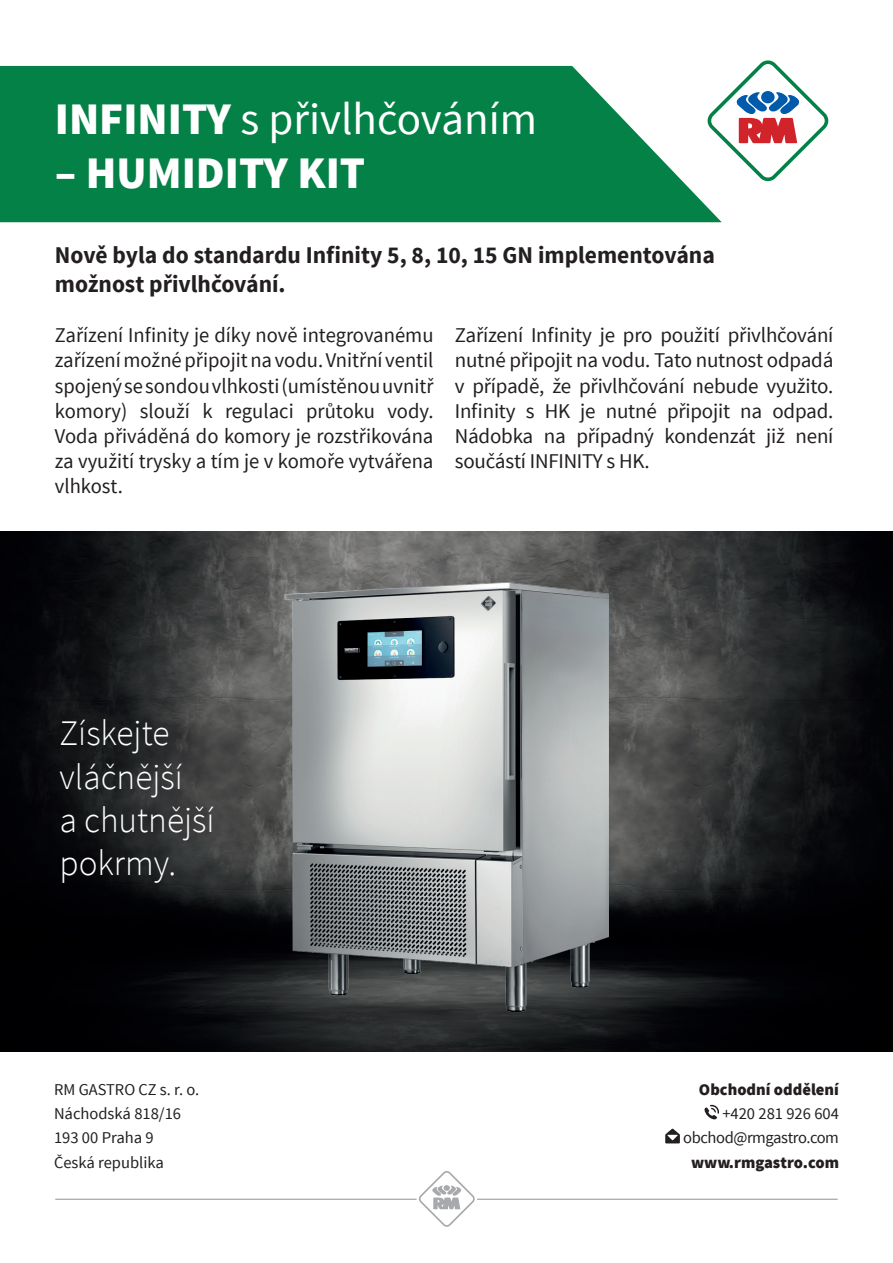
<style>
.page{position:relative;width:893px;height:1263px;background:#fff}
.page>*{position:absolute;margin:0;border:0;box-sizing:border-box;transform-origin:0 0}
.t1{font:45px "Source Sans Pro";color:#fff}
.t2{font:900 45px "Source Sans Pro";color:#fff}
.t3{font:300 36px/43.2px "Source Sans Pro";color:#fff}
.t4{font:700 24px/28.8px "Source Sans Pro";color:#231f20}
.t5{font:21px/25.2px "Source Sans Pro";letter-spacing:-.01em;color:#231f20;text-align:justify}
.t6{font:16.5px/24px "Source Sans Pro";color:#231f20}
.t7{font:900 16.5px "Source Sans Pro";color:#231f20}
.t8{font:16.5px/24px "Source Sans Pro";letter-spacing:-.025em;color:#231f20;text-align:right}
.s1{font-weight:900}
</style>
<div class="page">
<img style="left:0;top:531px;width:893px;height:520px">
<svg style="left:0;top:66px;width:722px;height:156px;background:#158952"></svg>
<img style="left:285px;top:582px;width:323px;height:429px">
<svg style="left:704px;top:1105px;width:15px;height:15px"></svg>
<svg style="left:665px;top:1128px;width:15px;height:15px"></svg>
<hr style="left:55px;top:1199px;width:783px;height:1px;background:#83929e">
<svg style="left:416px;top:1171px;width:61px;height:56px"></svg>
<svg style="left:702px;top:60px;width:127px;height:126px"></svg>
<h1 class="t1" style="left:55px;top:91px;width:484px"><span class="s1">INFINITY</span> s přivlhčováním</h1>
<h1 class="t2" style="left:55px;top:144px;width:312px">– HUMIDITY KIT</h1>
<p class="t4" style="left:55px;top:242px;width:661px">Nově byla do standardu Infinity 5, 8, 10, 15 GN implementována možnost přivlhčování.</p>
<p class="t5" style="left:55px;top:323px;width:380px">Zařízení Infinity je díky nově integrovanému zařízení možné připojit na vodu. Vnitřní ventil spojený se sondou vlhkosti (umístěnou uvnitř komory) slouží k regulaci průtoku vody.<br>Voda přiváděná do komory je rozstřikována za využití trysky a tím je v komoře vytvářena vlhkost.</p>
<p class="t5" style="left:455px;top:323px;width:380px">Zařízení Infinity je pro použití přivlhčování nutné připojit na vodu. Tato nutnost odpadá v případě, že přivlhčování nebude využito.<br>Infinity s HK je nutné připojit na odpad.<br>Nádobka na případný kondenzát již není součástí INFINITY s HK.</p>
<h2 class="t3" style="left:60px;top:712px;width:157px">Získejte vláčnější<br>a chutnější pokrmy.</h2>
<p class="t6" style="left:54px;top:1078px;width:147px">RM GASTRO CZ s. r. o.<br>Náchodská 818/16<br>193 00 Praha 9<br>Česká republika</p>
<p class="t7" style="left:699px;top:1079px;width:142px">Obchodní oddělení</p>
<p class="t8" style="left:683px;top:1102px;width:157px">+420 281 926 604 obchod@rmgastro.com</p>
<p class="t7" style="left:691px;top:1151px;width:149px">www.rmgastro.com</p>
</div>
